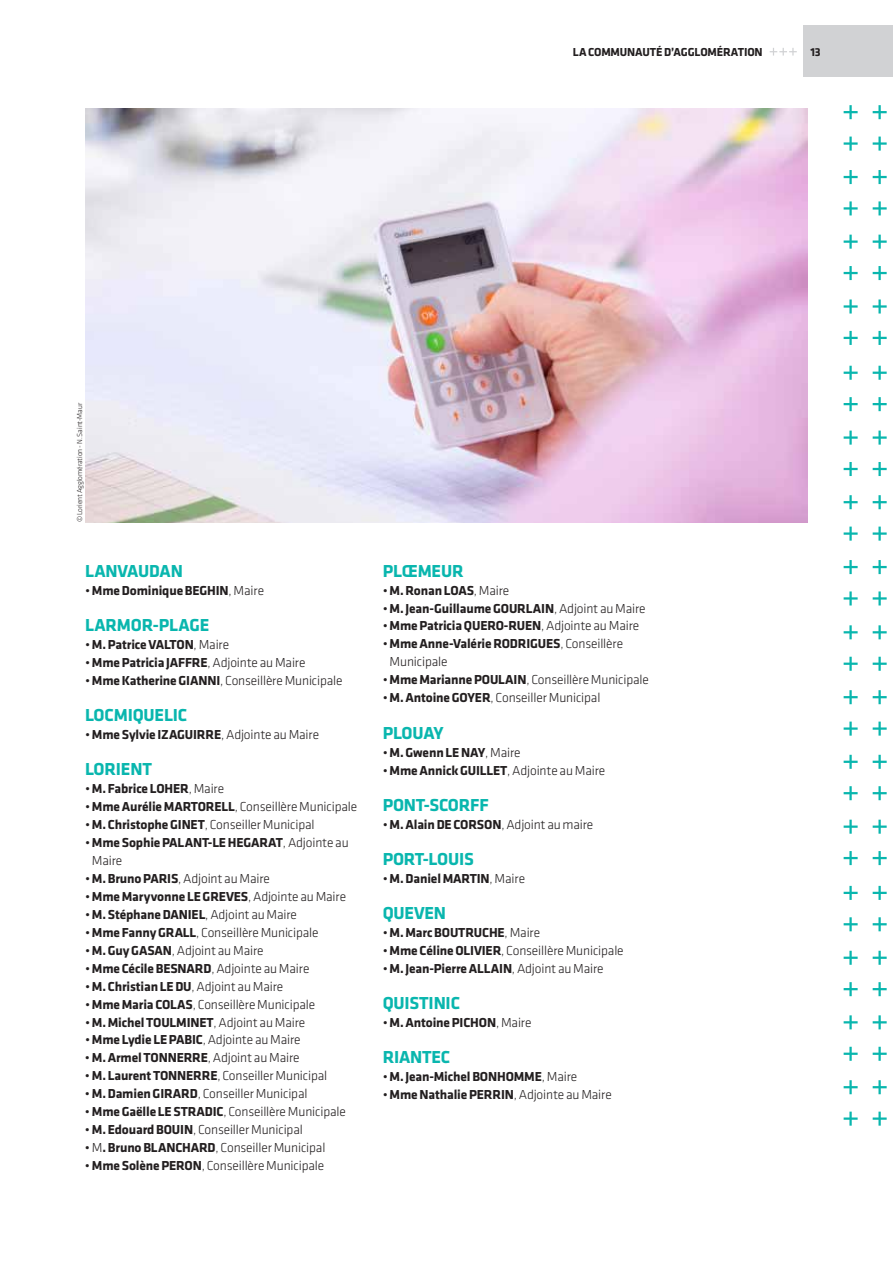
<style>
.page{position:relative;width:893px;height:1263px;background:#fff}
.page>*{position:absolute;margin:0;border:0;box-sizing:border-box;transform-origin:0 0}
.t1{font:700 18px "Klavika";letter-spacing:-.01em;color:#09b6ae}
.t2{font:300 13.5px "Klavika";letter-spacing:-.01em;color:#231f20}
.t3{font:700 13.5px/18px "Klavika";letter-spacing:-.01em;color:#231f20}
.t4{font:700 12px "Klavika";letter-spacing:-.01em;color:#231f20}
.t5{font:300 7.5px "Klavika";letter-spacing:-.01em;color:#231f20}
.s1{font-weight:300}
.s2{font-weight:700}
</style>
<div class="page">
<svg style="left:844px;top:201px;width:14px;height:14px"></svg>
<svg style="left:844px;top:170px;width:14px;height:14px"></svg>
<svg style="left:873px;top:201px;width:14px;height:14px"></svg>
<svg style="left:873px;top:170px;width:14px;height:14px"></svg>
<svg style="left:844px;top:137px;width:14px;height:14px"></svg>
<svg style="left:844px;top:105px;width:14px;height:14px"></svg>
<svg style="left:873px;top:137px;width:14px;height:14px"></svg>
<svg style="left:873px;top:105px;width:14px;height:14px"></svg>
<svg style="left:844px;top:331px;width:14px;height:14px"></svg>
<svg style="left:844px;top:299px;width:14px;height:14px"></svg>
<svg style="left:873px;top:331px;width:14px;height:14px"></svg>
<svg style="left:873px;top:299px;width:14px;height:14px"></svg>
<svg style="left:844px;top:266px;width:14px;height:14px"></svg>
<svg style="left:844px;top:235px;width:14px;height:14px"></svg>
<svg style="left:873px;top:266px;width:14px;height:14px"></svg>
<svg style="left:873px;top:235px;width:14px;height:14px"></svg>
<svg style="left:844px;top:462px;width:14px;height:14px"></svg>
<svg style="left:844px;top:431px;width:14px;height:14px"></svg>
<svg style="left:873px;top:462px;width:14px;height:14px"></svg>
<svg style="left:873px;top:431px;width:14px;height:14px"></svg>
<svg style="left:844px;top:397px;width:14px;height:14px"></svg>
<svg style="left:844px;top:366px;width:14px;height:14px"></svg>
<svg style="left:873px;top:397px;width:14px;height:14px"></svg>
<svg style="left:873px;top:366px;width:14px;height:14px"></svg>
<svg style="left:844px;top:591px;width:14px;height:14px"></svg>
<svg style="left:844px;top:560px;width:14px;height:14px"></svg>
<svg style="left:873px;top:591px;width:14px;height:14px"></svg>
<svg style="left:873px;top:560px;width:14px;height:14px"></svg>
<svg style="left:844px;top:527px;width:14px;height:14px"></svg>
<svg style="left:844px;top:495px;width:14px;height:14px"></svg>
<svg style="left:873px;top:527px;width:14px;height:14px"></svg>
<svg style="left:873px;top:495px;width:14px;height:14px"></svg>
<svg style="left:844px;top:722px;width:14px;height:14px"></svg>
<svg style="left:844px;top:690px;width:14px;height:14px"></svg>
<svg style="left:873px;top:722px;width:14px;height:14px"></svg>
<svg style="left:873px;top:690px;width:14px;height:14px"></svg>
<svg style="left:844px;top:657px;width:14px;height:14px"></svg>
<svg style="left:844px;top:625px;width:14px;height:14px"></svg>
<svg style="left:873px;top:657px;width:14px;height:14px"></svg>
<svg style="left:873px;top:625px;width:14px;height:14px"></svg>
<svg style="left:844px;top:851px;width:14px;height:14px"></svg>
<svg style="left:844px;top:820px;width:14px;height:14px"></svg>
<svg style="left:873px;top:851px;width:14px;height:14px"></svg>
<svg style="left:873px;top:820px;width:14px;height:14px"></svg>
<svg style="left:844px;top:786px;width:14px;height:14px"></svg>
<svg style="left:844px;top:755px;width:14px;height:14px"></svg>
<svg style="left:873px;top:786px;width:14px;height:14px"></svg>
<svg style="left:873px;top:755px;width:14px;height:14px"></svg>
<svg style="left:844px;top:982px;width:14px;height:14px"></svg>
<svg style="left:844px;top:951px;width:14px;height:14px"></svg>
<svg style="left:873px;top:982px;width:14px;height:14px"></svg>
<svg style="left:873px;top:951px;width:14px;height:14px"></svg>
<svg style="left:844px;top:917px;width:14px;height:14px"></svg>
<svg style="left:844px;top:886px;width:14px;height:14px"></svg>
<svg style="left:873px;top:917px;width:14px;height:14px"></svg>
<svg style="left:873px;top:886px;width:14px;height:14px"></svg>
<svg style="left:844px;top:1111px;width:14px;height:15px"></svg>
<svg style="left:844px;top:1080px;width:14px;height:14px"></svg>
<svg style="left:873px;top:1111px;width:14px;height:15px"></svg>
<svg style="left:873px;top:1080px;width:14px;height:14px"></svg>
<svg style="left:844px;top:1047px;width:14px;height:14px"></svg>
<svg style="left:844px;top:1015px;width:14px;height:14px"></svg>
<svg style="left:873px;top:1047px;width:14px;height:14px"></svg>
<svg style="left:873px;top:1015px;width:14px;height:14px"></svg>
<svg style="left:770px;top:48px;width:27px;height:8px"></svg>
<div style="left:804px;top:26px;width:89px;height:51px;background:#d1d2d4"></div>
<img style="left:85px;top:108px;width:723px;height:414px">
<p class="t4" style="left:573px;top:45px;width:191px">LA COMMUNAUTÉ D’AGGLOMÉRATION</p>
<p class="t4" style="left:810px;top:45px;width:12px">13</p>
<p class="t5" style="left:76px;top:522px;width:121px;rotate:-90deg">© Lorient Agglomération - N. Saint-Maur</p>
<h1 class="t1" style="left:85px;top:561px;width:99px">LANVAUDAN</h1>
<p class="t3" style="left:85px;top:581px;width:181px"><span class="s1">•</span> MmeDominique BEGHIN<span class="s1">, Maire</span></p>
<h1 class="t1" style="left:85px;top:615px;width:126px">LARMOR-PLAGE</h1>
<p class="t3" style="left:85px;top:635px;width:146px"><span class="s1">•</span> M. Patrice VALTON<span class="s1">, Maire</span></p>
<p class="t2" style="left:85px;top:655px;width:222px">• <span class="s2">MmePatricia JAFFRE</span>, Adjointe au Maire</p>
<p class="t2" style="left:85px;top:673px;width:259px">• <span class="s2">MmeKatherine GIANNI</span>, Conseillère Municipale</p>
<h1 class="t1" style="left:85px;top:705px;width:104px">LOCMIQUELIC</h1>
<p class="t3" style="left:85px;top:725px;width:236px"><span class="s1">•</span> MmeSylvie IZAGUIRRE<span class="s1">, Adjointe au Maire</span></p>
<h1 class="t1" style="left:85px;top:759px;width:68px">LORIENT</h1>
<p class="t3" style="left:85px;top:779px;width:141px"><span class="s1">•</span> M. Fabrice LOHER<span class="s1">, Maire</span></p>
<p class="t2" style="left:85px;top:799px;width:274px">• <span class="s2">MmeAurélie MARTORELL</span>, Conseillère Municipale</p>
<p class="t2" style="left:85px;top:817px;width:231px">• <span class="s2">M. Christophe GINET</span>, Conseiller Municipal</p>
<p class="t3" style="left:92px;top:833px;width:258px;text-indent:-7px"><span class="s1">•</span> MmeSophie PALANT-LE HEGARAT<span class="s1">, Adjointe au<br>Maire</span></p>
<p class="t2" style="left:85px;top:871px;width:186px">• <span class="s2">M. Bruno PARIS</span>, Adjoint au Maire</p>
<p class="t3" style="left:85px;top:887px;width:263px"><span class="s1">•</span> MmeMaryvonne LE GREVES<span class="s1">, Adjointe au Maire</span></p>
<p class="t2" style="left:85px;top:907px;width:214px">• <span class="s2">M. Stéphane DANIEL</span>, Adjoint au Maire</p>
<p class="t2" style="left:85px;top:925px;width:235px">• <span class="s2">MmeFanny GRALL</span>, Conseillère Municipale</p>
<p class="t2" style="left:85px;top:943px;width:180px">• <span class="s2">M. Guy GASAN</span>, Adjoint au Maire</p>
<p class="t2" style="left:85px;top:961px;width:226px">• <span class="s2">MmeCécile BESNARD</span>, Adjointe au Maire</p>
<p class="t2" style="left:85px;top:979px;width:200px">• <span class="s2">M. Christian LE DU</span>, Adjoint au Maire</p>
<p class="t2" style="left:85px;top:997px;width:232px">• <span class="s2">MmeMaria COLAS</span>, Conseillère Municipale</p>
<p class="t3" style="left:85px;top:1013px;width:222px"><span class="s1">•</span> M. Michel TOULMINET<span class="s1">, Adjoint au Maire</span></p>
<p class="t2" style="left:85px;top:1033px;width:217px">• <span class="s2">Mme Lydie LE PABIC</span>, Adjointe au Maire</p>
<p class="t2" style="left:85px;top:1051px;width:216px">• <span class="s2">M. Armel TONNERRE</span>, Adjoint au Maire</p>
<p class="t2" style="left:85px;top:1069px;width:244px">• <span class="s2">M. Laurent TONNERRE</span>, Conseiller Municipal</p>
<p class="t2" style="left:85px;top:1087px;width:224px">• <span class="s2">M. Damien GIRARD</span>, Conseiller Municipal</p>
<p class="t2" style="left:85px;top:1105px;width:262px">• <span class="s2">MmeGaëlle LE STRADIC</span>, Conseillère Municipale</p>
<p class="t2" style="left:85px;top:1123px;width:219px">• <span class="s2">M. Edouard BOUIN</span>, Conseiller Municipal</p>
<p class="t2" style="left:85px;top:1141px;width:242px">• M<span class="s2">. Bruno BLANCHARD</span>, Conseiller Municipal</p>
<p class="t2" style="left:85px;top:1159px;width:241px">• <span class="s2">MmeSolène PERON</span>, Conseillère Municipale</p>
<h1 class="t1" style="left:383px;top:561px;width:82px">PLŒMEUR</h1>
<p class="t3" style="left:383px;top:581px;width:128px"><span class="s1">•</span> M. Ronan LOAS<span class="s1">, Maire</span></p>
<p class="t3" style="left:383px;top:599px;width:265px"><span class="s1">•</span> M. Jean-Guillaume GOURLAIN<span class="s1">, Adjoint au Maire</span></p>
<p class="t3" style="left:383px;top:617px;width:258px"><span class="s1">•</span> MmePatricia QUERO-RUEN<span class="s1">, Adjointe au Maire</span></p>
<p class="t3" style="left:390px;top:635px;width:235px;text-indent:-7px"><span class="s1">•</span> MmeAnne-Valérie RODRIGUES<span class="s1">, Conseillère<br>Municipale</span></p>
<p class="t2" style="left:383px;top:673px;width:268px">• <span class="s2">MmeMarianne POULAIN</span>, Conseillère Municipale</p>
<p class="t2" style="left:383px;top:691px;width:219px">• <span class="s2">M. Antoine GOYER</span>, Conseiller Municipal</p>
<h1 class="t1" style="left:383px;top:723px;width:63px">PLOUAY</h1>
<p class="t3" style="left:383px;top:743px;width:139px"><span class="s1">•</span> M. Gwenn LE NAY<span class="s1">, Maire</span></p>
<p class="t2" style="left:383px;top:763px;width:224px">• <span class="s2">MmeAnnick GUILLET</span>, Adjointe au Maire</p>
<h1 class="t1" style="left:383px;top:795px;width:107px">PONT-SCORFF</h1>
<p class="t2" style="left:383px;top:817px;width:212px">• <span class="s2">M. Alain DE CORSON</span>, Adjoint au maire</p>
<h1 class="t1" style="left:383px;top:849px;width:93px">PORT-LOUIS</h1>
<p class="t3" style="left:383px;top:869px;width:144px"><span class="s1">•</span> M. Daniel MARTIN<span class="s1">, Maire</span></p>
<h1 class="t1" style="left:383px;top:903px;width:65px">QUEVEN</h1>
<p class="t3" style="left:383px;top:923px;width:159px"><span class="s1">•</span> M. Marc BOUTRUCHE<span class="s1">, Maire</span></p>
<p class="t2" style="left:383px;top:943px;width:243px">• <span class="s2">MmeCéline OLIVIER</span>, Conseillère Municipale</p>
<p class="t3" style="left:383px;top:959px;width:223px"><span class="s1">•</span> M. Jean-Pierre ALLAIN<span class="s1">, Adjoint au Maire</span></p>
<h1 class="t1" style="left:383px;top:993px;width:79px">QUISTINIC</h1>
<p class="t3" style="left:383px;top:1013px;width:150px"><span class="s1">•</span> M. Antoine PICHON<span class="s1">, Maire</span></p>
<h1 class="t1" style="left:383px;top:1047px;width:69px">RIANTEC</h1>
<p class="t3" style="left:383px;top:1067px;width:196px"><span class="s1">•</span> M. Jean-Michel BONHOMME<span class="s1">, Maire</span></p>
<p class="t2" style="left:383px;top:1087px;width:231px">• <span class="s2">MmeNathalie PERRIN</span>, Adjointe au Maire</p>
</div>
